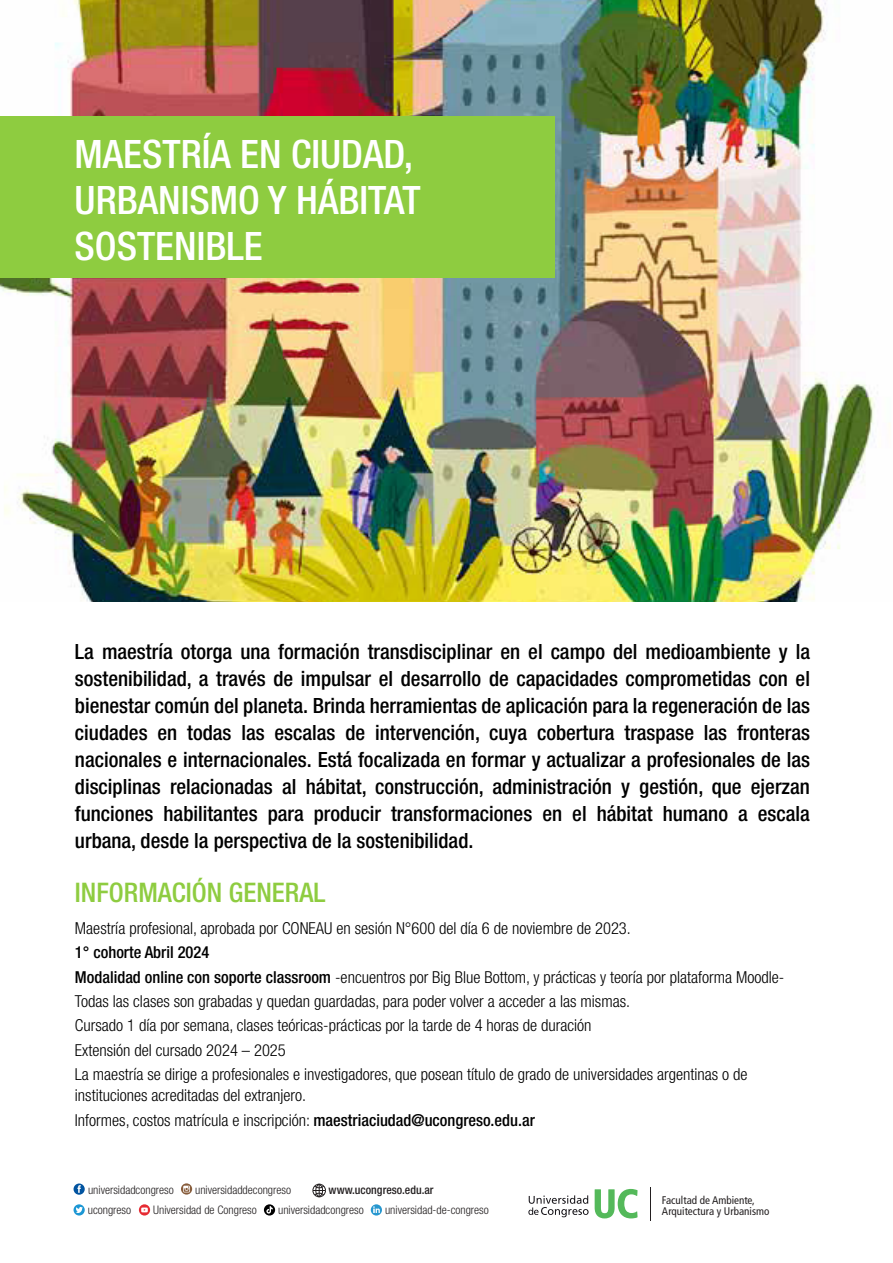
<style>
.page{position:relative;width:893px;height:1263px;background:#fff}
.page>*{position:absolute;margin:0;border:0;box-sizing:border-box;transform-origin:0 0}
.t1{font:500 condensed 39.3px/46px "Helvetica Neue LT Std";color:#fff}
.t2{font:500 condensed 27px "Helvetica Neue LT Std";color:#8ecc40}
.t3{font:500 condensed 21px/27px "Helvetica Neue LT Std";color:#000;text-align:justify}
.t4{font:300 condensed 16.5px/24.5px "Helvetica Neue LT Std";color:#000}
.t5{font:300 condensed 11.85px "Helvetica Neue LT Std";color:#231f20}
.t6{font:500 condensed 11.85px "Helvetica Neue LT Std";color:#231f20}
.t7{font:condensed 11.1px/10.8px "Frutiger LT Std";color:#231f20}
.s1{font-weight:500}
</style>
<div class="page">
<img style="left:0;top:0;width:891px;height:601px">
<svg style="left:595px;top:1189px;width:43px;height:29px"></svg>
<svg style="left:528px;top:1195px;width:61px;height:22px"></svg>
<svg style="left:650px;top:1187px;width:1px;height:34px"></svg>
<svg style="left:74px;top:1183px;width:11px;height:12px"></svg>
<svg style="left:181px;top:1183px;width:11px;height:11px"></svg>
<svg style="left:312px;top:1183px;width:14px;height:14px"></svg>
<svg style="left:74px;top:1204px;width:11px;height:11px"></svg>
<svg style="left:264px;top:1204px;width:11px;height:11px"></svg>
<svg style="left:139px;top:1204px;width:11px;height:11px"></svg>
<svg style="left:141px;top:1207px;width:7px;height:5px"></svg>
<div style="left:371px;top:1204px;width:11px;height:11px;background:#2797cf;border-radius:50%"></div>
<svg style="left:373px;top:1206px;width:7px;height:7px"></svg>
<div style="left:0;top:116px;width:554px;height:162px;background:#8ecc40"></div>
<h1 class="t1" style="left:75px;top:130px;width:347px">MAESTRÍA EN CIUDAD,<br>URBANISMO Y HÁBITAT<br>SOSTENIBLE</h1>
<p class="t3" style="left:75px;top:637px;width:737px">La maestría otorga una formación transdisciplinar en el campo del medioambiente y la sostenibilidad, a través de impulsar el desarrollo de capacidades comprometidas con el bienestar común del planeta. Brinda herramientas de aplicación para la regeneración de las ciudades en todas las escalas de intervención, cuya cobertura traspase las fronteras nacionales e internacionales. Está focalizada en formar y actualizar a profesionales de las disciplinas relacionadas al hábitat, construcción, administración y gestión, que ejerzan funciones habilitantes para producir transformaciones en el hábitat humano a escala urbana, desde la perspectiva de la sostenibilidad.</p>
<p class="t2" style="left:75px;top:876px;width:252px">INFORMACIÓN GENERAL</p>
<p class="t4" style="left:75px;top:915px;width:557px">Maestría profesional, aprobada por CONEAU en sesión N°600 del día 6 de noviembre de 2023.</p>
<p class="t4" style="left:75px;top:940px;width:711px"><span class="s1">1° cohorte Abril 2024<br>Modalidad online con soporte classroom</span> -encuentros por Big Blue Bottom, y prácticas y teoría por plataforma Moodle-Todas las clases son grabadas y quedan guardadas, para poder volver a acceder a las mismas.<br>Cursado 1 día por semana, clases teóricas-prácticas por la tarde de 4 horas de duración<br>Extensión del cursado 2024 – 2025<br>La maestría se dirige a profesionales e investigadores, que posean título de grado de universidades argentinas o de</p>
<p class="t4" style="left:75px;top:1083px;width:461px">instituciones acreditadas del extranjero.<br>Informes, costos matrícula e inscripción: <span class="s1">maestriaciudad@ucongreso.edu.ar</span></p>
<p class="t5" style="left:88px;top:1182px;width:87px">universidadcongreso</p>
<p class="t5" style="left:195px;top:1182px;width:97px">universidaddecongreso</p>
<p class="t6" style="left:329px;top:1182px;width:107px">www.ucongreso.edu.ar</p>
<p class="t5" style="left:88px;top:1203px;width:45px">ucongreso</p>
<p class="t5" style="left:153px;top:1203px;width:105px">Universidad de Congreso</p>
<p class="t5" style="left:278px;top:1203px;width:87px">universidadcongreso</p>
<p class="t5" style="left:385px;top:1203px;width:105px">universidad-de-congreso</p>
<p class="t7" style="left:662px;top:1195px;width:109px">Facultad de Ambiente,<br>Arquitectura y Urbanismo</p>
</div>
